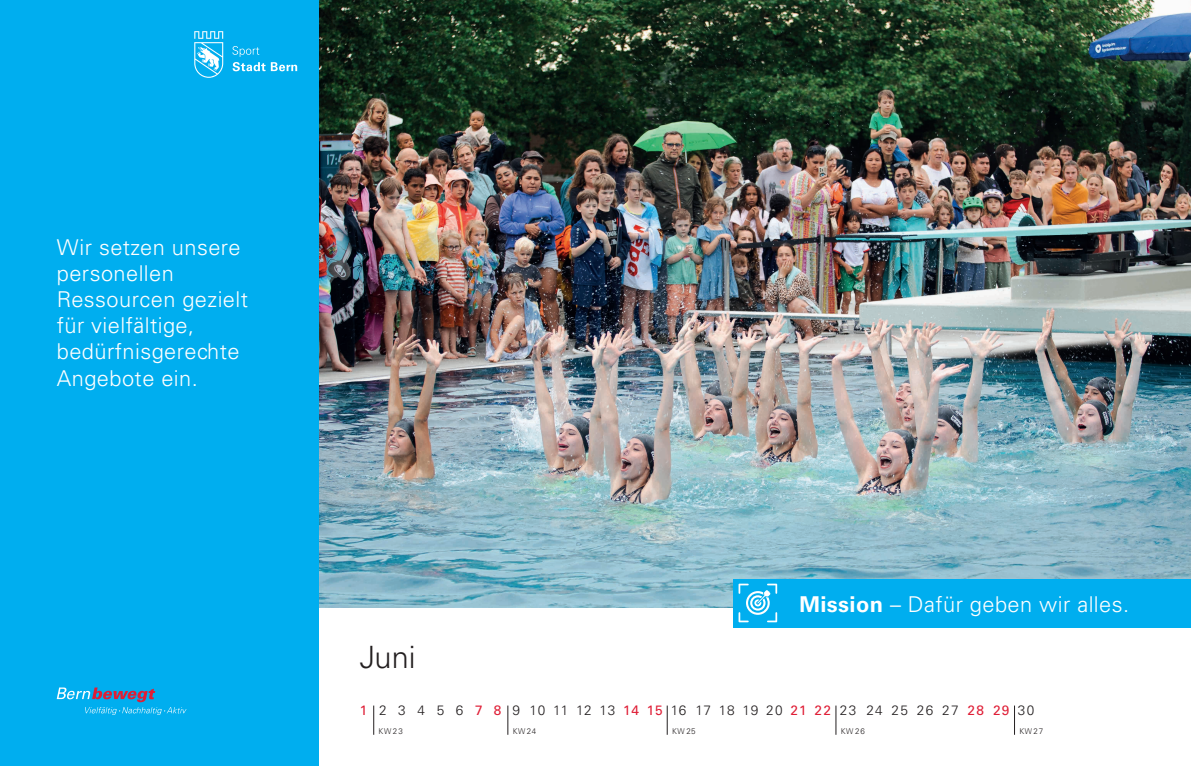
<style>
.page{position:relative;width:1191px;height:766px;background:#fff}
.page>*{position:absolute;margin:0;border:0;box-sizing:border-box;transform-origin:0 0}
.t1{font:300 30.7px "Univers LT Std";color:#231f20}
.t2{font:300 21.8px/26.2px "Univers LT Std";letter-spacing:.02em;color:#fff}
.t3{font:300 13.6px "Univers LT Std";letter-spacing:.055em;color:#231f20}
.t4{font:300 8px "Univers LT Std";letter-spacing:.08em;color:#231f20}
.s1{font-weight:700}
.s2{font-weight:400;color:#df1e36}
</style>
<div class="page">
<img style="left:318px;top:0;width:873px;height:607px">
<div style="left:0;top:0;width:318px;height:765px;background:#00aeef"></div>
<svg style="left:507px;top:705px;width:1px;height:29px"></svg>
<svg style="left:835px;top:705px;width:1px;height:29px"></svg>
<svg style="left:1014px;top:705px;width:1px;height:29px"></svg>
<svg style="left:373px;top:705px;width:1px;height:29px"></svg>
<svg style="left:667px;top:705px;width:1px;height:29px"></svg>
<div style="left:733px;top:579px;width:458px;height:48px;background:#00aeef"></div>
<svg style="left:738px;top:583px;width:39px;height:39px"></svg>
<svg style="left:194px;top:31px;width:103px;height:47px"></svg>
<svg style="left:57px;top:687px;width:129px;height:27px"></svg>
<p class="t2" style="left:57px;top:234px;width:193px">Wir setzen unsere personellen<br>Ressourcen gezielt für vielfältige, bedürfnisgerechte<br>Angebote ein.</p>
<p class="t2" style="left:799px;top:591px;width:331px"><span class="s1">Mission</span> – Dafür geben wir alles.</p>
<h1 class="t1" style="left:360px;top:638px;width:57px">Juni</h1>
<p class="t3" style="left:360px;top:702px;width:676px"><span class="s2">1</span> 2 3 4 5 6 <span class="s2">7 8</span> 9 10 11 12 13 <span class="s2">14 15</span> 16 17 18 19 20 <span class="s2">21 22</span> 23 24 25 26 27 <span class="s2">28 29</span> 30</p>
<p class="t4" style="left:378px;top:726px;width:26px">KW23</p>
<p class="t4" style="left:513px;top:726px;width:25px">KW 24</p>
<p class="t4" style="left:672px;top:726px;width:25px">KW 25</p>
<p class="t4" style="left:840px;top:726px;width:26px">KW26</p>
<p class="t4" style="left:1019px;top:726px;width:26px">KW27</p>
</div>
